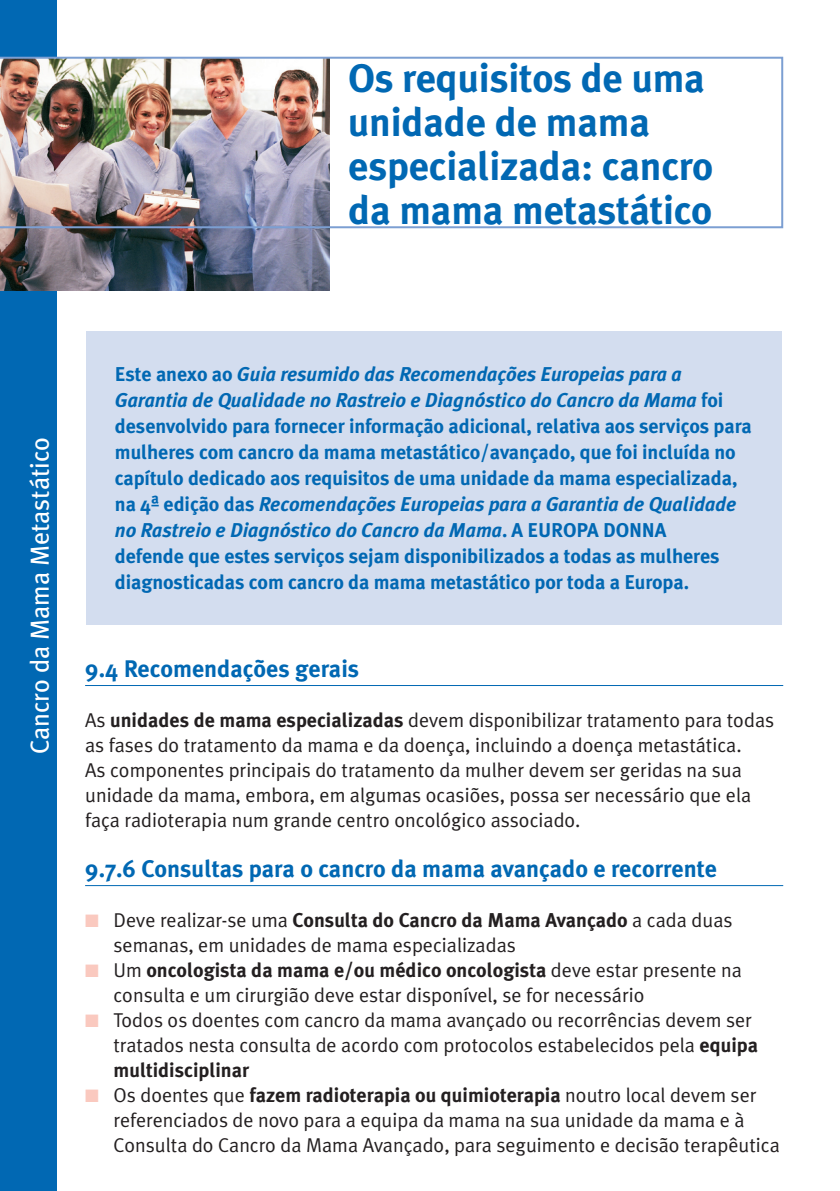
<style>
.page{position:relative;width:840px;height:1191px;background:#fff}
.page>*{position:absolute;margin:0;border:0;box-sizing:border-box;transform-origin:0 0}
.t1{font:700 40px/44px "Meta Plus";letter-spacing:-.005em;color:#0168b3}
.t2{font:26px "Meta Plus";color:#fff}
.Título_1{font:700 24px "Meta Plus";color:#0168b3}
.t3{font:20px/25px "Meta Plus Normal";color:#231f20}
.t4{font:700 20px/26px "Meta Plus";letter-spacing:-.005em;color:#0168b3}
.s1{font-style:italic}
.s2{font-family:"Meta Plus";font-weight:700}
.s3{color:#fac9bf}
</style>
<div class="page">
<hr style="left:85px;top:685px;width:697px;height:1px;background:#0168b3">
<hr style="left:85px;top:885px;width:697px;height:1px;background:#0168b3">
<div style="left:0;top:0;width:57px;height:1191px;background:#0168b3"></div>
<img style="left:0;top:228px;width:329px;height:63px">
<img style="left:0;top:57px;width:782px;height:171px">
<div style="left:86px;top:332px;width:694px;height:293px;background:#d3ddef"></div>
<p class="t1" style="left:348px;top:56px;width:366px">Os requisitos de uma unidade de mama especializada: cancro da mama metastático</p>
<p class="t2" style="left:25px;top:754px;width:319px;rotate:-90deg">Cancro da Mama Metastático</p>
<p class="t4" style="left:115px;top:361px;width:638px">Este anexo ao <span class="s1">Guia resumido das Recomendações Europeias para a Garantia de Qualidade no Rastreio e Diagnóstico do Cancro da Mama</span> foi desenvolvido para fornecer informação adicional, relativa aos serviços para mulheres com cancro da mama metastático/avançado, que foi incluída no capítulo dedicado aos requisitos de uma unidade da mama especializada, na 4ª edição das <span class="s1">Recomendações Europeias para a Garantia de Qualidade no Rastreio e Diagnóstico do Cancro da Mama</span>. A EUROPA DONNA<br>defende que estes serviços sejam disponibilizados a todas as mulheres diagnosticadas com cancro da mama metastático por toda a Europa.</p>
<p class="Título_1" style="left:85px;top:654px;width:275px">9.4 Recomendações gerais</p>
<p class="t3" style="left:85px;top:707px;width:690px">As <span class="s2">unidades de mama especializadas</span> devem disponibilizar tratamento para todas as fases do tratamento da mama e da doença, incluindo a doença metastática.<br>As componentes principais do tratamento da mulher devem ser geridas na sua unidade da mama, embora, em algumas ocasiões, possa ser necessário que ela faça radioterapia num grande centro oncológico associado.</p>
<p class="Título_1" style="left:85px;top:854px;width:633px">9.7.6 Consultas para o cancro da mama avançado e recorrente</p>
<p class="t3" style="left:113px;top:907px;width:620px;text-indent:-28px"><span class="s3">■</span> Deve realizar-se uma <span class="s2">Consulta do Cancro da Mama Avançado</span> a cada duas semanas, em unidades de mama especializadas</p>
<p class="t3" style="left:113px;top:957px;width:629px;text-indent:-28px"><span class="s3">■</span> Um <span class="s2">oncologista da mama e/ou médico oncologista</span> deve estar presente na consulta e um cirurgião deve estar disponível, se for necessário</p>
<p class="t3" style="left:113px;top:1007px;width:645px;text-indent:-28px"><span class="s3">■</span> Todos os doentes com cancro da mama avançado ou recorrências devem ser tratados nesta consulta de acordo com protocolos estabelecidos pela <span class="s2">equipa multidisciplinar</span></p>
<p class="t3" style="left:113px;top:1082px;width:667px;text-indent:-28px"><span class="s3">■</span> Os doentes que <span class="s2">fazem radioterapia ou quimioterapia</span> noutro local devem ser referenciados de novo para a equipa da mama na sua unidade da mama e à<br>Consulta do Cancro da Mama Avançado, para seguimento e decisão terapêutica</p>
</div>
